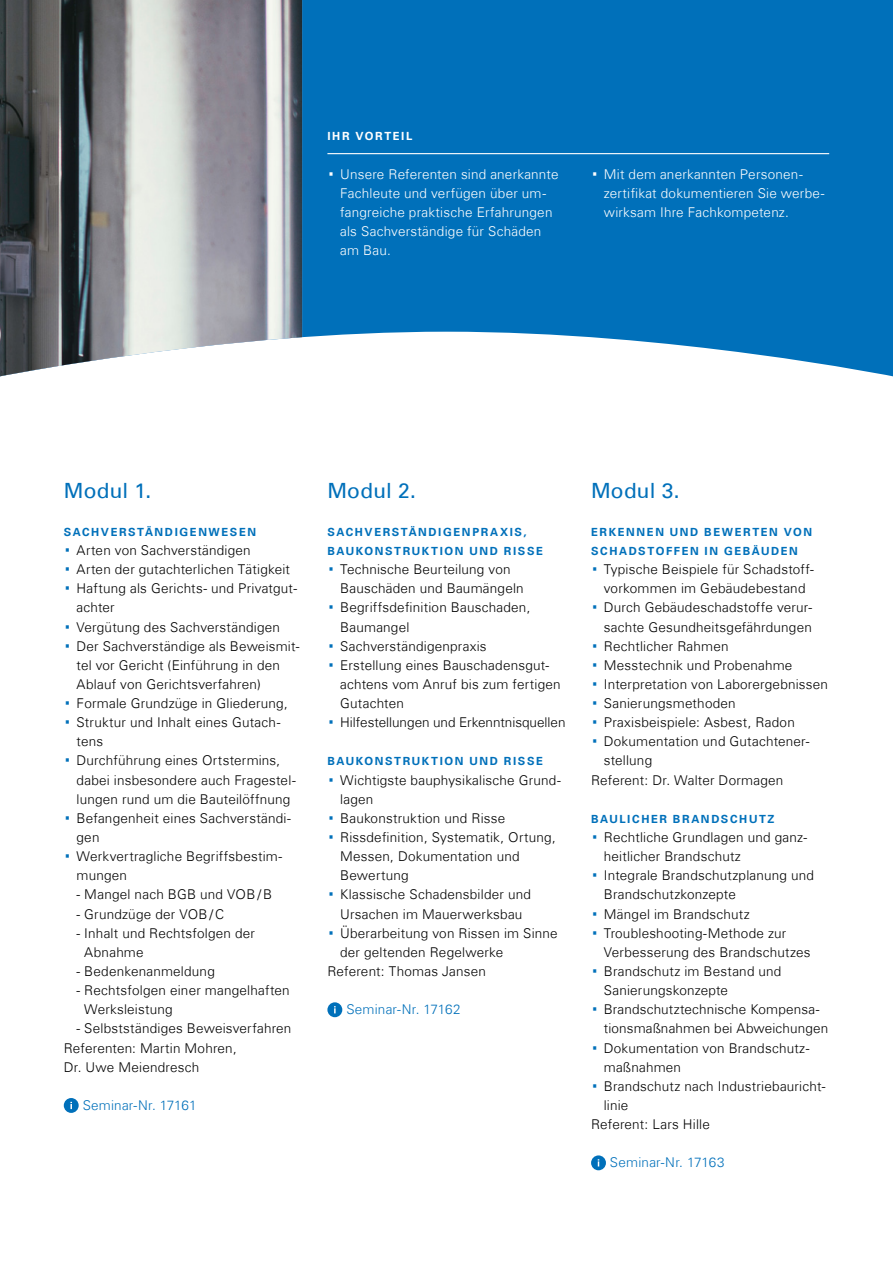
<style>
.page{position:relative;width:893px;height:1263px;background:#fff}
.page>*{position:absolute;margin:0;border:0;box-sizing:border-box;transform-origin:0 0}
._02_Subheadline___In{font:21px "Univers Com 55 Roman";letter-spacing:.01em;color:#0070ba}
._06_Copytext_with_bu{font:300 13.5px/19.2px "Univers Com 45";letter-spacing:.015em;color:#000}
.t1{font:300 13.5px/19.2px "Univers Com 45";letter-spacing:.015em;color:#fff}
._03_Copy{font:300 13.5px/19.2px "Univers Com 45";letter-spacing:.015em;color:#000}
._03_Copy-2{font:300 13.5px "Univers Com 45";letter-spacing:.015em;color:#0070ba}
._04_Copyheadline{font:700 11.25px/19.2px "Univers Com 65";letter-spacing:.145em;color:#0070ba}
._04_Copyheadline-2{font:700 11.25px "Univers Com 65";letter-spacing:.145em;color:#fff}
.s1{font-family:"Univers Com 55 Roman";font-weight:400;font-size:27px}
.s2{font-family:"Univers Com 55 Roman";font-weight:400;font-size:27px;color:#0070ba}
</style>
<div class="page">
<svg style="left:302px;top:0;width:591px;height:377px;background:#167cc0"></svg>
<img style="left:0;top:0;width:302px;height:376px">
<svg style="left:64px;top:1098px;width:15px;height:15px"></svg>
<svg style="left:327px;top:1002px;width:15px;height:15px"></svg>
<svg style="left:591px;top:1155px;width:15px;height:15px"></svg>
<hr style="left:327px;top:153px;width:502px;height:1px;background:#fff">
<p class="_04_Copyheadline-2" style="left:327px;top:130px;width:86px">IHR VORTEIL</p>
<p class="t1" style="left:340px;top:164px;width:220px;text-indent:-13px"><span class="s1">·</span> Unsere Referenten sind anerkannte<br>Fachleute und verfügen über um&shy;fangreiche praktische Erfahrungen als Sachverständige für Schäden am Bau.</p>
<p class="t1" style="left:604px;top:164px;width:222px;text-indent:-13px"><span class="s1">·</span> Mit dem anerkannten Personen&shy;zertifikat dokumentieren Sie werbe&shy;wirksam Ihre Fachkompetenz.</p>
<p class="_02_Subheadline___In" style="left:64px;top:477px;width:89px">Modul 1.</p>
<p class="_04_Copyheadline" style="left:64px;top:522px;width:194px">SACHVERSTÄNDIGENWESEN</p>
<p class="_06_Copytext_with_bu" style="left:64px;top:540px;width:189px"><span class="s2">·</span> Arten von Sachverständigen</p>
<p class="_06_Copytext_with_bu" style="left:64px;top:560px;width:228px"><span class="s2">·</span> Arten der gutachterlichen Tätigkeit</p>
<p class="_06_Copytext_with_bu" style="left:77px;top:579px;width:222px;text-indent:-13px"><span class="s2">·</span> Haftung als Gerichts- und Privatgut&shy;achter</p>
<p class="_06_Copytext_with_bu" style="left:64px;top:617px;width:218px"><span class="s2">·</span> Vergütung des Sachverständigen</p>
<p class="_06_Copytext_with_bu" style="left:77px;top:636px;width:225px;text-indent:-13px"><span class="s2">·</span> Der Sachverständige als Beweismit&shy;tel vor Gericht (Einführung in den<br>Ablauf von Gerichtsverfahren)</p>
<p class="_06_Copytext_with_bu" style="left:64px;top:694px;width:226px"><span class="s2">·</span> Formale Grundzüge in Gliederung,</p>
<p class="_06_Copytext_with_bu" style="left:77px;top:713px;width:205px;text-indent:-13px"><span class="s2">·</span> Struktur und Inhalt eines Gutach&shy;tens</p>
<p class="_06_Copytext_with_bu" style="left:77px;top:751px;width:221px;text-indent:-13px"><span class="s2">·</span> Durchführung eines Ortstermins, dabei insbesondere auch Fragestel&shy;lungen rund um die Bauteilöffnung</p>
<p class="_06_Copytext_with_bu" style="left:77px;top:808px;width:216px;text-indent:-13px"><span class="s2">·</span> Befangenheit eines Sachverständi&shy;gen</p>
<p class="_06_Copytext_with_bu" style="left:77px;top:847px;width:207px;text-indent:-13px"><span class="s2">·</span> Werkvertragliche Begriffsbestim&shy;mungen</p>
<p class="_06_Copytext_with_bu" style="left:77px;top:885px;width:197px">- Mangel nach BGB und VOB/B</p>
<p class="_06_Copytext_with_bu" style="left:77px;top:904px;width:149px">- Grundzüge der VOB/C</p>
<p class="_06_Copytext_with_bu" style="left:84px;top:923px;width:172px;text-indent:-8px">- Inhalt und Rechtsfolgen der<br>Abnahme</p>
<p class="_06_Copytext_with_bu" style="left:77px;top:961px;width:140px">- Bedenkenanmeldung</p>
<p class="_06_Copytext_with_bu" style="left:84px;top:981px;width:207px;text-indent:-8px">- Rechtsfolgen einer mangelhaften<br>Werksleistung</p>
<p class="_06_Copytext_with_bu" style="left:77px;top:1019px;width:216px">- Selbstständiges Beweisverfahren</p>
<p class="_03_Copy" style="left:64px;top:1038px;width:174px">Referenten: Martin Mohren,<br>Dr. Uwe Meiendresch</p>
<p class="_03_Copy-2" style="left:83px;top:1097px;width:115px">Seminar-Nr. 17161</p>
<p class="_02_Subheadline___In" style="left:327px;top:477px;width:90px">Modul 2.</p>
<p class="_04_Copyheadline" style="left:327px;top:522px;width:201px">SACHVERSTÄNDIGENPRAXIS,</p>
<p class="_04_Copyheadline" style="left:327px;top:541px;width:217px">BAUKONSTRUKTION UND RISSE</p>
<p class="_06_Copytext_with_bu" style="left:340px;top:560px;width:185px;text-indent:-13px"><span class="s2">·</span> Technische Beurteilung von<br>Bauschäden und Baumängeln</p>
<p class="_06_Copytext_with_bu" style="left:340px;top:598px;width:192px;text-indent:-13px"><span class="s2">·</span> Begriffsdefinition Bauschaden,<br>Baumangel</p>
<p class="_06_Copytext_with_bu" style="left:327px;top:636px;width:161px"><span class="s2">·</span> Sachverständigenpraxis</p>
<p class="_06_Copytext_with_bu" style="left:340px;top:655px;width:222px;text-indent:-13px"><span class="s2">·</span> Erstellung eines Bauschadensgut&shy;achtens vom Anruf bis zum fertigen<br>Gutachten</p>
<p class="_06_Copytext_with_bu" style="left:327px;top:713px;width:240px"><span class="s2">·</span> Hilfestellungen und Erkenntnisquellen</p>
<p class="_04_Copyheadline" style="left:327px;top:752px;width:217px">BAUKONSTRUKTION UND RISSE</p>
<p class="_06_Copytext_with_bu" style="left:340px;top:770px;width:222px;text-indent:-13px"><span class="s2">·</span> Wichtigste bauphysikalische Grund&shy;lagen</p>
<p class="_06_Copytext_with_bu" style="left:327px;top:808px;width:179px"><span class="s2">·</span> Baukonstruktion und Risse</p>
<p class="_06_Copytext_with_bu" style="left:340px;top:827px;width:217px;text-indent:-13px"><span class="s2">·</span> Rissdefinition, Systematik, Ortung,<br>Messen, Dokumentation und<br>Bewertung</p>
<p class="_06_Copytext_with_bu" style="left:327px;top:885px;width:205px;text-align:center"><span class="s2">·</span> Klassische Schadensbilder und<br>Ursachen im Mauerwerksbau</p>
<p class="_06_Copytext_with_bu" style="left:340px;top:923px;width:219px;text-indent:-13px"><span class="s2">·</span> Überarbeitung von Rissen im Sinne der geltenden Regelwerke</p>
<p class="_03_Copy" style="left:327px;top:961px;width:160px">Referent: Thomas Jansen</p>
<p class="_03_Copy-2" style="left:346px;top:1001px;width:116px">Seminar-Nr. 17162</p>
<p class="_02_Subheadline___In" style="left:591px;top:477px;width:90px">Modul 3.</p>
<p class="_04_Copyheadline" style="left:591px;top:522px;width:223px">ERKENNEN UND BEWERTEN VON<br>SCHADSTOFFEN IN GEBÄUDEN</p>
<p class="_06_Copytext_with_bu" style="left:591px;top:560px;width:224px;text-align:center"><span class="s2">·</span> Typische Beispiele für Schadstoff&shy;vorkommen im Gebäudebestand</p>
<p class="_06_Copytext_with_bu" style="left:591px;top:598px;width:223px;text-align:right"><span class="s2">·</span> Durch Gebäudeschadstoffe verur&shy;sachte Gesundheitsgefährdungen</p>
<p class="_06_Copytext_with_bu" style="left:591px;top:636px;width:139px"><span class="s2">·</span> Rechtlicher Rahmen</p>
<p class="_06_Copytext_with_bu" style="left:591px;top:655px;width:203px"><span class="s2">·</span> Messtechnik und Probenahme</p>
<p class="_06_Copytext_with_bu" style="left:591px;top:674px;width:238px"><span class="s2">·</span> Interpretation von Laborergebnissen</p>
<p class="_06_Copytext_with_bu" style="left:591px;top:694px;width:146px"><span class="s2">·</span> Sanierungsmethoden</p>
<p class="_06_Copytext_with_bu" style="left:591px;top:713px;width:205px"><span class="s2">·</span> Praxisbeispiele: Asbest, Radon</p>
<p class="_06_Copytext_with_bu" style="left:604px;top:732px;width:207px;text-indent:-13px"><span class="s2">·</span> Dokumentation und Gutachtener&shy;stellung</p>
<p class="_03_Copy" style="left:591px;top:770px;width:194px">Referent: Dr. Walter Dormagen</p>
<p class="_04_Copyheadline" style="left:591px;top:809px;width:185px">BAULICHER BRANDSCHUTZ</p>
<p class="_06_Copytext_with_bu" style="left:604px;top:827px;width:205px;text-indent:-13px"><span class="s2">·</span> Rechtliche Grundlagen und ganz&shy;heitlicher Brandschutz</p>
<p class="_06_Copytext_with_bu" style="left:604px;top:866px;width:212px;text-indent:-13px"><span class="s2">·</span> Integrale Brandschutzplanung und<br>Brandschutzkonzepte</p>
<p class="_06_Copytext_with_bu" style="left:591px;top:904px;width:160px"><span class="s2">·</span> Mängel im Brandschutz</p>
<p class="_06_Copytext_with_bu" style="left:604px;top:923px;width:208px;text-indent:-13px"><span class="s2">·</span> Troubleshooting-Methode zur<br>Verbesserung des Brandschutzes</p>
<p class="_06_Copytext_with_bu" style="left:604px;top:961px;width:179px;text-indent:-13px"><span class="s2">·</span> Brandschutz im Bestand und<br>Sanierungskonzepte</p>
<p class="_06_Copytext_with_bu" style="left:604px;top:1000px;width:226px;text-indent:-13px"><span class="s2">·</span> Brandschutztechnische Kompensa&shy;tionsmaßnahmen bei Abweichungen</p>
<p class="_06_Copytext_with_bu" style="left:604px;top:1038px;width:207px;text-indent:-13px"><span class="s2">·</span> Dokumentation von Brandschutz&shy;maßnahmen</p>
<p class="_06_Copytext_with_bu" style="left:604px;top:1076px;width:223px;text-indent:-13px"><span class="s2">·</span> Brandschutz nach Industriebauricht&shy;linie</p>
<p class="_03_Copy" style="left:591px;top:1114px;width:120px">Referent: Lars Hille</p>
<p class="_03_Copy-2" style="left:610px;top:1154px;width:116px">Seminar-Nr. 17163</p>
</div>
